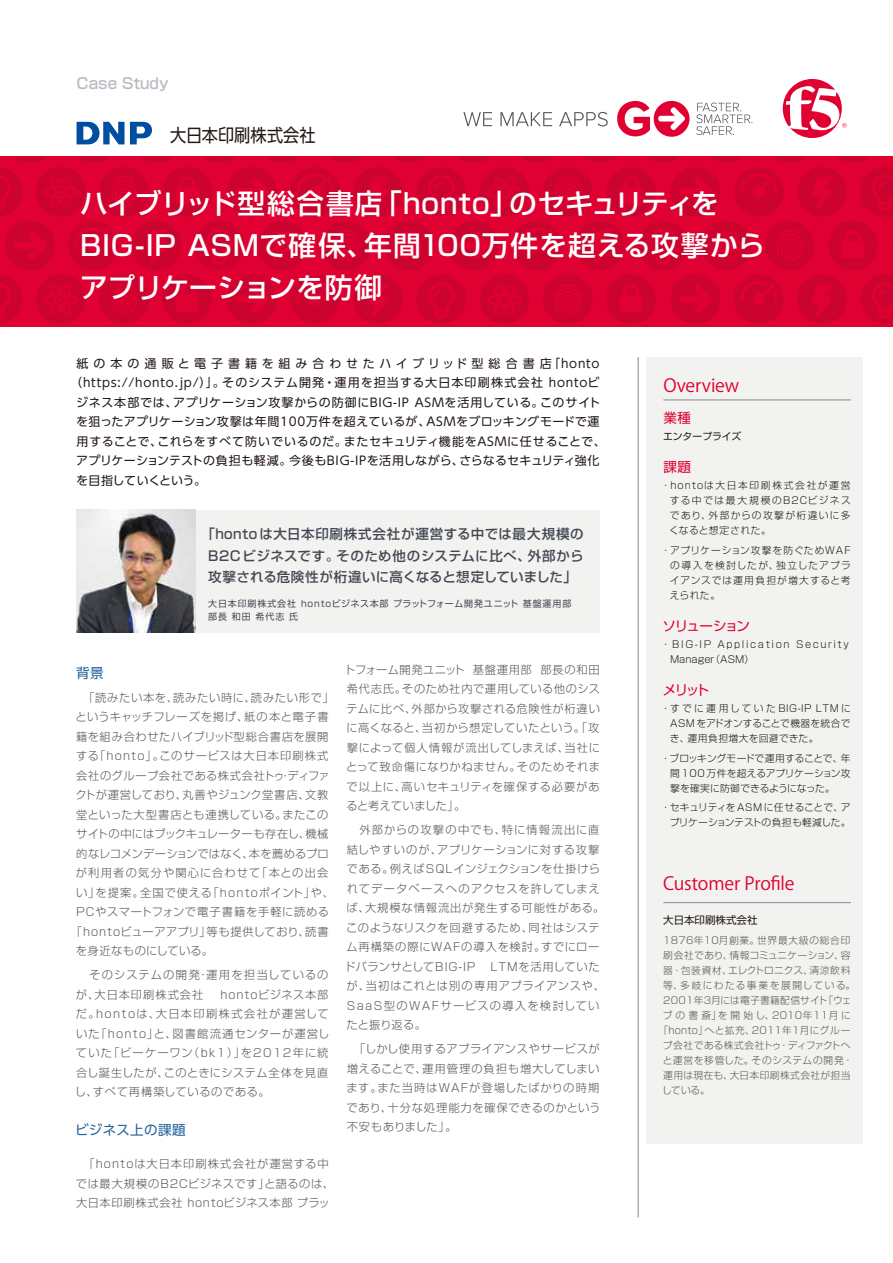
<style>
.page{position:relative;width:893px;height:1263px;background:#fff}
.page>*{position:absolute;margin:0;border:0;box-sizing:border-box;transform-origin:0 0}
.t1{font:500 27.75px/42px "Shin Go Pro";letter-spacing:.02em;color:#fff}
.t2{font:18px "Koz Go Pr 6 N";letter-spacing:-.01em;color:#e00031}
.t3{font:18px "UD Shin Go Pro";color:#221815;scale:.9 1}
.t4{font:500 15px "Shin Go Pro";color:#b6bac1}
.t5{font:500 13.5px/21px "Shin Go Pro";letter-spacing:.035em;color:#444853;text-align:center}
.t6{font:13.5px "Shin Go Pro";letter-spacing:-.11em;color:#e00031}
.t7{font:13.5px "UD Shin Go Pro";letter-spacing:.035em;color:#25639b}
.t8{font:12px "UD Shin Go Pro";letter-spacing:.055em;color:#221815}
.t9{font:12px "UD Shin Go Pro";letter-spacing:.025em;color:#221815}
.t10{font:12px "UD Shin Go Pro";letter-spacing:.395em;color:#221815}
.t11{font:12px "UD Shin Go Pro";letter-spacing:-.025em;color:#221815}
.t12{font:300 11.25px/19.5px "Shin Go Pro";letter-spacing:.065em;color:#5a5858;text-align:justify}
.t13{font:300 11.25px "Shin Go Pro";letter-spacing:.01em;color:#5a5858}
.t14{font:300 11.25px "Shin Go Pro";letter-spacing:.045em;color:#5a5858}
.t15{font:300 11.25px "Shin Go Pro";letter-spacing:.035em;color:#5a5858}
.t16{font:300 11.25px/19.5px "Shin Go Pro";letter-spacing:.09em;color:#5a5858}
.t17{font:300 11.25px "Shin Go Pro";letter-spacing:.085em;color:#5a5858}
.t18{font:300 11.25px "Shin Go Pro";letter-spacing:.095em;color:#5a5858}
.t19{font:300 11.25px "Shin Go Pro";letter-spacing:.025em;color:#5a5858}
.t20{font:300 11.25px "Shin Go Pro";letter-spacing:.1em;color:#5a5858}
.t21{font:10.5px "Shin Go Pro";color:#221815}
.t22{font:300 9.75px/15px "Shin Go Pro";letter-spacing:.05em;color:#221815;text-align:justify}
.t23{font:300 9.75px "Shin Go Pro";letter-spacing:.03em;color:#5a5858}
.t24{font:300 9.75px/15px "Shin Go Pro";letter-spacing:-.005em;color:#221815;text-align:right}
.t25{font:300 9.75px/15px "Shin Go Pro";letter-spacing:.165em;color:#221815}
.t26{font:300 9.75px "Shin Go Pro";letter-spacing:.07em;color:#5a5858}
.t27{font:300 9.75px "Shin Go Pro";letter-spacing:.01em;color:#5a5858}
.t28{font:300 9.75px "Shin Go Pro";letter-spacing:.14em;color:#5a5858}
.t29{font:300 9.75px "Shin Go Pro";letter-spacing:.065em;color:#5a5858}
.t30{font:300 9.75px "Shin Go Pro";letter-spacing:.145em;color:#5a5858}
.t31{font:9.75px "Shin Go Pro";letter-spacing:-.005em;color:#221815}
.t32{font:9px/13.5px "Shin Go Pro";letter-spacing:.1em;color:#444853}
</style>
<div class="page">
<div style="left:646px;top:357px;width:216px;height:787px;background:#f2f3f0"></div>
<div style="left:0;top:157px;width:893px;height:170px;background:linear-gradient(to right,#d70130,#d80130)"></div>
<hr style="left:638px;top:357px;width:1px;height:860px;background:#8a898a">
<hr style="left:663px;top:400px;width:188px;height:1px;background:#8a898a">
<hr style="left:663px;top:902px;width:188px;height:1px;background:#8a898a">
<div style="left:77px;top:510px;width:523px;height:122px;background:#f2f3f0"></div>
<svg style="left:783px;top:79px;width:64px;height:59px"></svg>
<svg style="left:463px;top:112px;width:29px;height:14px"></svg>
<svg style="left:500px;top:112px;width:52px;height:14px"></svg>
<svg style="left:559px;top:112px;width:49px;height:14px"></svg>
<svg style="left:617px;top:101px;width:73px;height:36px"></svg>
<svg style="left:696px;top:103px;width:56px;height:32px"></svg>
<img style="left:77px;top:510px;width:119px;height:122px">
<svg style="left:77px;top:122px;width:75px;height:22px"></svg>
<h3 class="t4" style="left:77px;top:71px;width:93px">Case Study</h3>
<h2 class="t3" style="left:170px;top:120px;width:163px">大日本印刷株式会社</h2>
<h1 class="t1" style="left:80px;top:179px;width:686px">ハイブリッド型総合書店「honto」のセキュリティを<br>BIG-IP ASMで確保、年間100万件を超える攻撃からアプリケーションを防御</h1>
<p class="t10" style="left:77px;top:353px;width:525px">紙の本の通販と電子書籍を組み合わせたハイブリッド型総合書店「honto</p>
<p class="t8" style="left:70px;top:373px;width:531px">（https://honto.jp/）」。そのシステム開発・運用を担当する大日本印刷株式会社 hontoビ</p>
<p class="t8" style="left:76px;top:392px;width:526px">ジネス本部では、アプリケーション攻撃からの防御にBIG-IP ASMを活用している。このサイト</p>
<p class="t8" style="left:76px;top:412px;width:525px">を狙ったアプリケーション攻撃は年間100万件を超えているが、ASMをブロッキングモードで運</p>
<p class="t8" style="left:77px;top:431px;width:531px">用することで、これらをすべて防いでいるのだ。またセキュリティ機能をASMに任せることで、</p>
<p class="t9" style="left:76px;top:451px;width:525px">アプリケーションテストの負担も軽減。今後もBIG-IPを活用しながら、さらなるセキュリティ強化</p>
<p class="t11" style="left:76px;top:470px;width:131px">を目指していくという。</p>
<p class="t5" style="left:201px;top:522px;width:384px">「hontoは大日本印刷株式会社が運営する中では最大規模の<br>B2Cビジネスです。そのため他のシステムに比べ、外部から攻撃される危険性が桁違いに高くなると想定していました」</p>
<p class="t32" style="left:208px;top:595px;width:365px">大日本印刷株式会社 hontoビジネス本部 プラットフォーム開発ユニット 基盤運用部部長 和田 希代志 氏</p>
<p class="t7" style="left:76px;top:662px;width:29px">背景</p>
<p class="t12" style="left:76px;top:686px;width:259px">　「読みたい本を、読みたい時に、読みたい形で」</p>
<p class="t14" style="left:75px;top:707px;width:255px">というキャッチフレーズを掲げ、紙の本と電子書</p>
<p class="t14" style="left:76px;top:727px;width:254px">籍を組み合わせたハイブリッド型総合書店を展開</p>
<p class="t18" style="left:76px;top:746px;width:254px">する「honto」。このサービスは大日本印刷株式</p>
<p class="t12" style="left:76px;top:764px;width:255px">会社のグループ会社である株式会社トゥ・ディファ</p>
<p class="t19" style="left:75px;top:785px;width:255px">クトが運営しており、丸善やジュンク堂書店、文教</p>
<p class="t15" style="left:76px;top:805px;width:254px">堂といった大型書店とも連携している。またこの</p>
<p class="t13" style="left:76px;top:824px;width:254px">サイトの中にはブックキュレーターも存在し、機械</p>
<p class="t13" style="left:76px;top:844px;width:254px">的なレコメンデーションではなく、本を薦めるプロ</p>
<p class="t20" style="left:76px;top:863px;width:254px">が利用者の気分や関心に合わせて「本との出会</p>
<p class="t17" style="left:76px;top:883px;width:259px">い」を提案。全国で使える「hontoポイント」や、</p>
<p class="t12" style="left:76px;top:901px;width:254px">PCやスマートフォンで電子書籍を手軽に読める</p>
<p class="t12" style="left:71px;top:920px;width:259px">「hontoビューアアプリ」等も提供しており、読書</p>
<p class="t15" style="left:76px;top:941px;width:139px">を身近なものにしている。</p>
<p class="t16" style="left:76px;top:963px;width:254px">　そのシステムの開発・運用を担当しているのが、大日本印刷株式会社</p>
<p class="t12" style="left:75px;top:983px;width:256px;text-indent:145px">hontoビジネス本部だ。hontoは、大日本印刷株式会社が運営していた「honto」と、図書館流通センターが運営していた「ビーケーワン（bk1）」を2012年に統合し誕生したが、このときにシステム全体を見直し、すべて再構築しているのである。</p>
<p class="t7" style="left:75px;top:1119px;width:112px">ビジネス上の課題</p>
<p class="t12" style="left:76px;top:1152px;width:260px;text-align:left">　「hontoは大日本印刷株式会社が運営する中では最大規模のB2Cビジネスです」と語るのは、大日本印刷株式会社 hontoビジネス本部 プラッ</p>
<p class="t12" style="left:344px;top:658px;width:257px">トフォーム開発ユニット 基盤運用部 部長の和田希代志氏。そのため社内で運用している他のシステムに比べ、外部から攻撃される危険性が桁違いに高くなると、当初から想定していたという。「攻撃によって個人情報が流出してしまえば、当社にとって致命傷になりかねません。そのためそれまで以上に、高いセキュリティを確保する必要があると考えていました」。</p>
<p class="t12" style="left:344px;top:819px;width:262px;text-align:left">　外部からの攻撃の中でも、特に情報流出に直結しやすいのが、アプリケーションに対する攻撃である。例えばSQLインジェクションを仕掛けられてデータベースへのアクセスを許してしまえば、大規模な情報流出が発生する可能性がある。このようなリスクを回避するため、同社はシステム再構築の際にWAFの導入を検討。すでにロードバランサとしてBIG-IP</p>
<p class="t12" style="left:347px;top:955px;width:260px;text-align:left;text-indent:144px">LTMを活用していたが、当初はこれとは別の専用アプライアンスや、<br>SaaS型のWAFサービスの導入を検討していたと振り返る。</p>
<p class="t12" style="left:346px;top:1038px;width:256px">　「しかし使用するアプライアンスやサービスが増えることで、運用管理の負担も増大してしまいます。また当時はWAFが登場したばかりの時期であり、十分な処理能力を確保できるのかという不安もありました」。</p>
<h2 class="t2" style="left:663px;top:375px;width:77px">Overview</h2>
<p class="t6" style="left:663px;top:407px;width:29px">業種</p>
<p class="t31" style="left:663px;top:428px;width:80px">エンタープライズ</p>
<p class="t6" style="left:663px;top:456px;width:29px">課題</p>
<p class="t22" style="left:669px;top:477px;width:183px;text-indent:-8px">・hontoは大日本印刷株式会社が運営する中では最大規模のB2Cビジネスであり、外部からの攻撃が桁違いに多くなると想定された。</p>
<p class="t22" style="left:670px;top:541px;width:182px;text-indent:-9px">・アプリケーション攻撃を防ぐためWAFの導入を検討したが、独立したアプライアンスでは運用負担が増大すると考えられた。</p>
<p class="t6" style="left:663px;top:615px;width:89px">ソリューション</p>
<p class="t25" style="left:670px;top:635px;width:180px;text-indent:-9px">・BIG-IP Application Security<br>Manager（ASM）</p>
<p class="t6" style="left:663px;top:679px;width:48px">メリット</p>
<p class="t22" style="left:670px;top:700px;width:182px;text-indent:-9px">・すでに運用していたBIG-IP LTMにASMをアドオンすることで機器を統合でき、運用負担増大を回避できた。</p>
<p class="t22" style="left:670px;top:749px;width:182px;text-indent:-9px">・ブロッキングモードで運用することで、年間 100 万件を超えるアプリケーション攻撃を確実に防御できるようになった。</p>
<p class="t24" style="left:661px;top:799px;width:191px">・セキュリティを ASMに任せることで、アプリケーションテストの負担も軽減した。</p>
<h2 class="t2" style="left:663px;top:873px;width:133px">Customer Profile</h2>
<p class="t21" style="left:663px;top:911px;width:96px">大日本印刷株式会社</p>
<p class="t26" style="left:663px;top:932px;width:189px">1876年10月創業。世界最大級の総合印</p>
<p class="t23" style="left:663px;top:947px;width:189px">刷会社であり、情報コミュニケーション、容</p>
<p class="t23" style="left:663px;top:962px;width:189px">器・包装資材、エレクトロニクス、清涼飲料</p>
<p class="t30" style="left:663px;top:977px;width:193px">等、多岐にわたる事業を展開している。</p>
<p class="t23" style="left:663px;top:992px;width:190px">2001年3月には電子書籍配信サイト「ウェ</p>
<p class="t28" style="left:663px;top:1007px;width:189px">ブの書斎」を開始し、2010年11月に</p>
<p class="t23" style="left:658px;top:1022px;width:193px">「honto」へと拡充、2011年1月にグルー</p>
<p class="t27" style="left:663px;top:1037px;width:189px">プ会社である株式会社トゥ・ディファクトへ</p>
<p class="t29" style="left:663px;top:1052px;width:192px">と運営を移管した。そのシステムの開発・</p>
<p class="t23" style="left:663px;top:1067px;width:189px">運用は現在も、大日本印刷株式会社が担当</p>
<p class="t23" style="left:662px;top:1082px;width:49px">している。</p>
</div>
